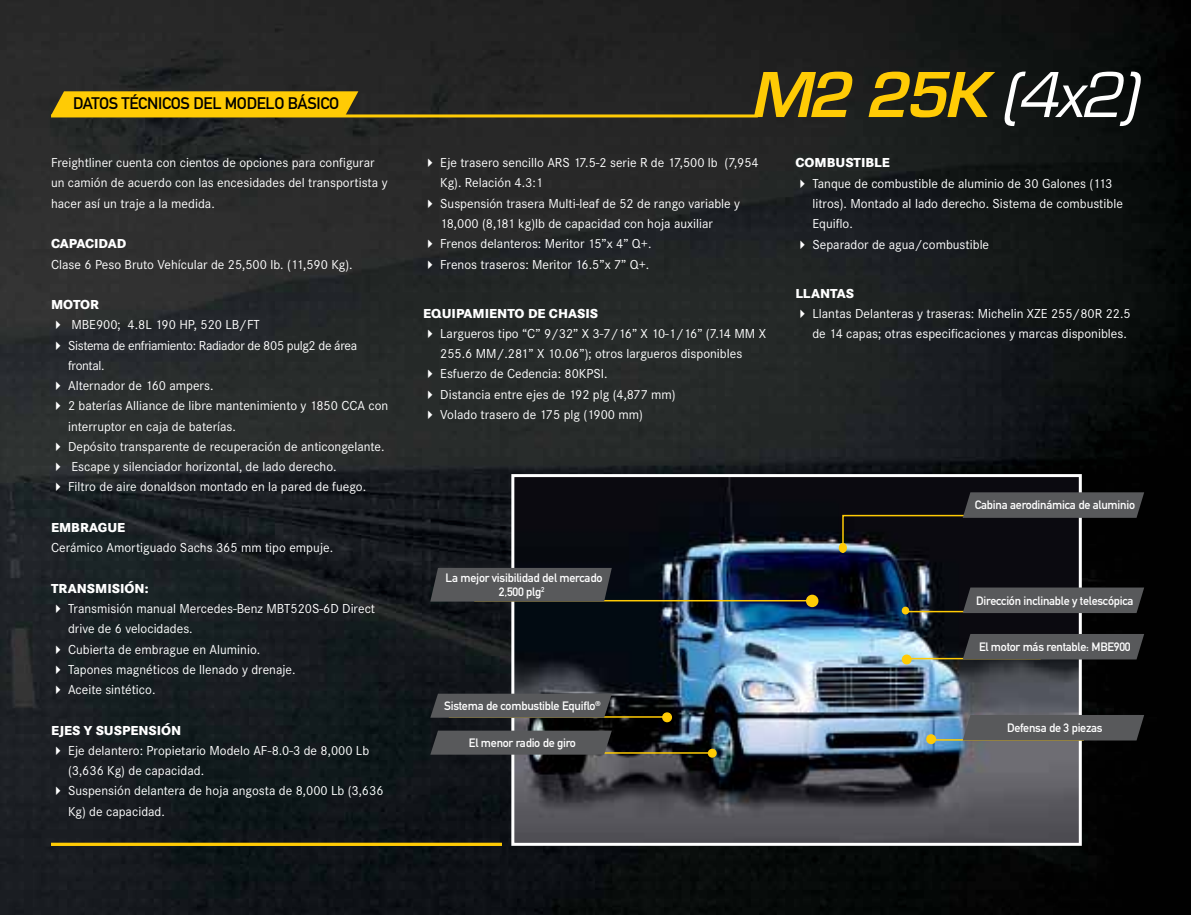
<style>
.page{position:relative;width:1191px;height:915px;background:#fff}
.page>*{position:absolute;margin:0;border:0;box-sizing:border-box;transform-origin:0 0}
.t1{font:italic 600 60px "Eurostile LT Std";color:#ffcb05}
.t2{font:16.5px "DIN Mittelschrift Std";letter-spacing:-.02em;color:#000}
.t3{font:13.5px/20.2px "Corporate S";color:#fff}
.t4{font:800 13.5px "Corporate S";color:#fff}
.t5{font:12px/14.4px "DIN Mittelschrift Std";letter-spacing:-.02em;color:#fff;text-align:center}
.s1{font-weight:400;color:#fff}
</style>
<div class="page">
<img style="left:0;top:0;width:1191px;height:914px">
<svg style="left:51px;top:91px;width:307px;height:23px;background:#f3c206"></svg>
<hr style="left:51px;top:114px;width:707px;height:3px;background:#ffcb05">
<hr style="left:51px;top:842px;width:451px;height:3px;background:#ffcb05">
<img style="left:515px;top:478px;width:562px;height:363px">
<div style="left:511px;top:474px;width:570px;height:371px;border:3px solid #fff"></div>
<hr style="left:474px;top:599px;width:338px;height:2px;background:#ffcb05">
<hr style="left:905px;top:610px;width:172px;height:2px;background:#ffcb05">
<hr style="left:906px;top:657px;width:134px;height:2px;background:#ffcb05">
<hr style="left:931px;top:739px;width:153px;height:1px;background:#ffcb05">
<svg style="left:430px;top:567px;width:182px;height:34px;background:#535456"></svg>
<svg style="left:841px;top:492px;width:303px;height:62px;background:#222224"></svg>
<svg style="left:962px;top:633px;width:182px;height:26px;background:#515254"></svg>
<svg style="left:962px;top:714px;width:182px;height:26px;background:#565759"></svg>
<svg style="left:962px;top:587px;width:182px;height:26px;background:#525355"></svg>
<hr style="left:449px;top:716px;width:218px;height:1px;background:#ffcb05">
<hr style="left:474px;top:752px;width:237px;height:1px;background:#ffcb05">
<div style="left:806px;top:595px;width:11px;height:11px;background:#ffcb05;border-radius:50%"></div>
<div style="left:806px;top:594px;width:12px;height:13px;border:2px solid #ffcb05;border-radius:50%"></div>
<div style="left:663px;top:712px;width:8px;height:9px;background:#ffcb05;border-radius:50%"></div>
<div style="left:662px;top:712px;width:10px;height:10px;border:2px solid #ffcb05;border-radius:50%"></div>
<div style="left:708px;top:749px;width:8px;height:7px;background:#ffcb05;border-radius:50%"></div>
<div style="left:708px;top:748px;width:8px;height:9px;border:2px solid #ffcb05;border-radius:50%"></div>
<div style="left:839px;top:543px;width:7px;height:9px;background:#ffcb05;border-radius:50%"></div>
<div style="left:838px;top:542px;width:9px;height:10px;border:2px solid #ffcb05;border-radius:50%"></div>
<div style="left:901px;top:606px;width:8px;height:8px;border:2px solid #ffcb05;border-radius:50%"></div>
<div style="left:902px;top:655px;width:9px;height:8px;background:#ffcb05;border-radius:50%"></div>
<div style="left:901px;top:654px;width:10px;height:10px;border:2px solid #ffcb05;border-radius:50%"></div>
<div style="left:927px;top:734px;width:8px;height:9px;background:#ffcb05;border-radius:50%"></div>
<div style="left:926px;top:734px;width:10px;height:9px;border:2px solid #ffcb05;border-radius:50%"></div>
<svg style="left:430px;top:693px;width:182px;height:24px;background:#545557"></svg>
<svg style="left:430px;top:730px;width:182px;height:24px;background:#545556"></svg>
<svg style="left:56px;top:320px;width:4px;height:9px"></svg>
<svg style="left:56px;top:341px;width:4px;height:8px"></svg>
<svg style="left:56px;top:381px;width:4px;height:9px"></svg>
<svg style="left:56px;top:401px;width:4px;height:9px"></svg>
<svg style="left:56px;top:442px;width:4px;height:9px"></svg>
<svg style="left:56px;top:462px;width:4px;height:9px"></svg>
<svg style="left:56px;top:482px;width:4px;height:9px"></svg>
<svg style="left:56px;top:604px;width:4px;height:9px"></svg>
<svg style="left:56px;top:644px;width:4px;height:9px"></svg>
<svg style="left:56px;top:665px;width:4px;height:8px"></svg>
<svg style="left:56px;top:685px;width:4px;height:9px"></svg>
<svg style="left:56px;top:746px;width:4px;height:8px"></svg>
<svg style="left:56px;top:786px;width:4px;height:9px"></svg>
<svg style="left:428px;top:158px;width:4px;height:9px"></svg>
<svg style="left:428px;top:199px;width:4px;height:9px"></svg>
<svg style="left:428px;top:239px;width:4px;height:9px"></svg>
<svg style="left:428px;top:260px;width:4px;height:8px"></svg>
<svg style="left:428px;top:329px;width:4px;height:9px"></svg>
<svg style="left:428px;top:369px;width:4px;height:9px"></svg>
<svg style="left:428px;top:390px;width:4px;height:8px"></svg>
<svg style="left:428px;top:410px;width:4px;height:9px"></svg>
<svg style="left:800px;top:179px;width:4px;height:9px"></svg>
<svg style="left:800px;top:240px;width:4px;height:8px"></svg>
<svg style="left:800px;top:309px;width:4px;height:9px"></svg>
<p class="t2" style="left:73px;top:94px;width:268px">DATOS TÉCNICOS DEL MODELO BÁSICO</p>
<p class="t3" style="left:51px;top:152px;width:338px">Freightliner cuenta con cientos de opciones para configurar un camión de acuerdo con las encesidades del transportista y hacer así un traje a la medida.</p>
<p class="t4" style="left:51px;top:235px;width:77px">CAPACIDAD</p>
<p class="t3" style="left:51px;top:254px;width:303px">Clase 6 Peso Bruto Vehícular de 25,500 lb. (11,590 Kg).</p>
<p class="t4" style="left:51px;top:296px;width:49px">M OTOR</p>
<p class="t3" style="left:68px;top:314px;width:322px">MBE900; 4.8L 190 HP, 520 LB/FT<br>Sistema de enfriamiento: Radiador de 805 pulg2 de área frontal.<br>Alternador de 160 ampers.<br>2 baterías Alliance de libre mantenimiento y 1850 CCA con interruptor en caja de baterías.<br>Depósito transparente de recuperación de anticongelante.<br>Escape y silenciador horizontal, de lado derecho.<br>Filtro de aire donaldson montado en la pared de fuego.</p>
<p class="t4" style="left:51px;top:519px;width:76px">EMBRAGUE</p>
<p class="t3" style="left:51px;top:537px;width:284px">Cerámico Amortiguado Sachs 365 mm tipo empuje.</p>
<p class="t4" style="left:51px;top:580px;width:99px">TRANSMISIÓN:</p>
<p class="t3" style="left:68px;top:598px;width:309px">Transmisión manual Mercedes-Benz MBT520S-6D Direct drive de 6 velocidades.<br>Cubierta de embrague en Aluminio.<br>Tapones magnéticos de llenado y drenaje.<br>Aceite sintético.</p>
<p class="t4" style="left:51px;top:721px;width:132px">EJES Y SUSPENSIÓN</p>
<p class="t3" style="left:68px;top:740px;width:317px">Eje delantero: Propietario Modelo AF-8.0-3 de 8,000 Lb (3,636 Kg) de capacidad.<br>Suspensión delantera de hoja angosta de 8,000 Lb (3,636<br>Kg) de capacidad.</p>
<h1 class="t1" style="left:750px;top:57px;width:388px">M2 25K <span class="s1">(4x2)</span></h1>
<p class="t3" style="left:440px;top:152px;width:320px">Eje trasero sencillo ARS 17.5-2 serie R de 17,500 lb (7,954<br>Kg). Relación 4.3:1<br>Suspensión trasera Multi-leaf de 52 de rango variable y 18,000 (8,181 kg)lb de capacidad con hoja auxiliar<br>Frenos delanteros: Meritor 15”x 4” Q+.<br>Frenos traseros: Meritor 16.5”x 7” Q+.</p>
<p class="t4" style="left:423px;top:305px;width:176px">EQUIPAMIENTO DE CHASIS</p>
<p class="t3" style="left:440px;top:323px;width:327px">Largueros tipo “C” 9/32” X 3-7/16” X 10-1/16” (7.14 MM X 255.6 MM/.281” X 10.06”); otros largueros disponibles Esfuerzo de Cedencia: 80KPSI.<br>Distancia entre ejes de 192 plg (4,877 mm)<br>Volado trasero de 175 plg (1900 mm)</p>
<p class="t4" style="left:795px;top:155px;width:96px">COMBUSTIBLE</p>
<p class="t3" style="left:812px;top:173px;width:312px">Tanque de combustible de aluminio de 30 Galones (113 litros). Montado al lado derecho. Sistema de combustible Equiflo.<br>Separador de agua/combustible</p>
<p class="t4" style="left:795px;top:285px;width:60px">LLANTAS</p>
<p class="t3" style="left:812px;top:303px;width:320px">Llantas Delanteras y traseras: Michelin XZE 255/80R 22.5 de 14 capas; otras especificaciones y marcas disponibles.</p>
<p class="t5" style="left:445px;top:570px;width:158px">La mejor visibilidad del mercado<br>2,500 plg<sup>2</sup></p>
<p class="t5" style="left:444px;top:698px;width:158px">Sistema de combustible Equiflo<sup>®</sup></p>
<p class="t5" style="left:469px;top:735px;width:108px">El menor radio de giro</p>
<p class="t5" style="left:974px;top:498px;width:162px">Cabina aerodinámica de aluminio</p>
<p class="t5" style="left:976px;top:593px;width:159px">Dirección inclinable y telescópica</p>
<p class="t5" style="left:979px;top:639px;width:153px">El motor más rentable: MBE900</p>
<p class="t5" style="left:1007px;top:720px;width:97px">Defensa de 3 piezas</p>
</div>
